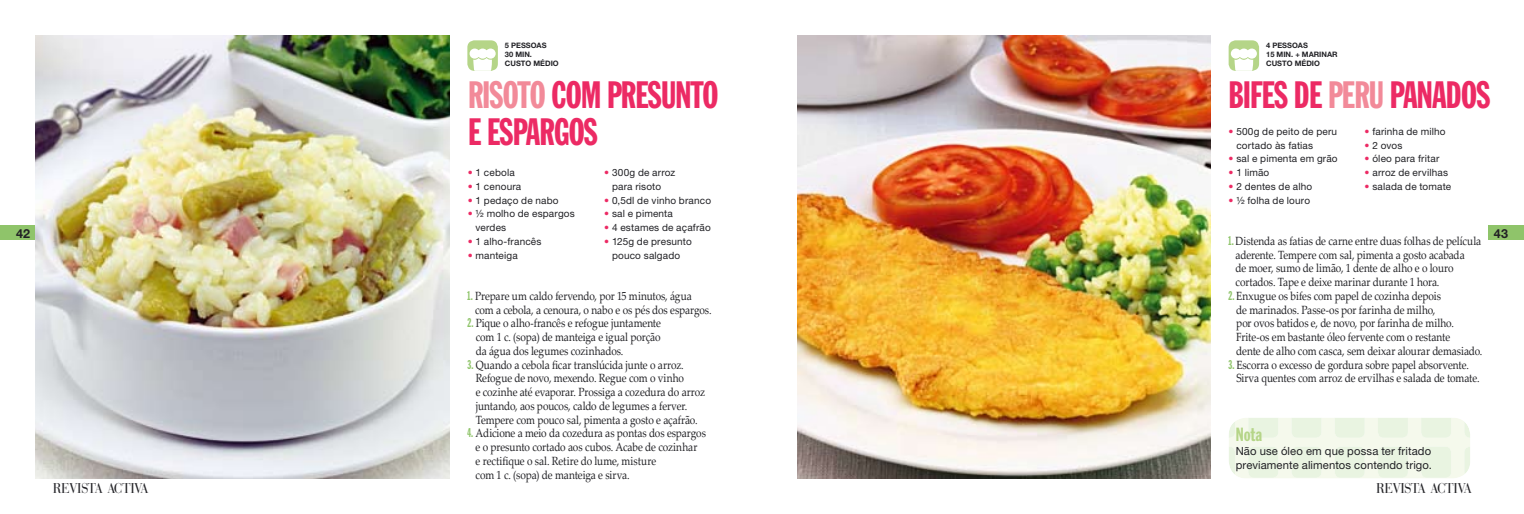
<style>
.page{position:relative;width:1524px;height:514px;background:#fff}
.page>*{position:absolute;margin:0;border:0;box-sizing:border-box;transform-origin:0 0}
.t1{font:37.5px/37.5px "Franklin Gothic Extra Cond";letter-spacing:-.02em;color:#ec2a64}
.t2{font:18.75px "Franklin Gothic Extra Cond";color:#b5d588}
.t3{font:15px "Bauer Bodoni BT";letter-spacing:.005em;color:#212125;scale:.9 1}
.t4{font:700 12.5px "Helvetica Neue";color:#212125}
.t5{font:11.88px/13.8px "Palatino Linotype";letter-spacing:-.005em;color:#212125;scale:.85 1}
.t6{font:11.25px/13.8px "Helvetica Neue";letter-spacing:.01em;color:#212125}
.t7{font:10px/13.8px "Helvetica Neue";letter-spacing:.015em;color:#212125}
.t8{font:700 7.5px/9px "Helvetica Neue";color:#212125}
.s1{color:#f28a99}
.s2{color:#ec2a64}
.s3{font-family:"Franklin Gothic Extra Cond";font-size:12.5px;color:#8fc46a}
</style>
<div class="page">
<div style="left:0;top:225px;width:35px;height:15px;background:#8fc46a"></div>
<div style="left:1488px;top:225px;width:36px;height:15px;background:#8fc46a"></div>
<div style="left:1229px;top:418px;width:241px;height:60px;background:#eef6e8"></div>
<div style="left:1248px;top:447px;width:30px;height:31px;background:#e9f4e1;border-radius:6px"></div>
<img style="left:35px;top:35px;width:414px;height:443px">
<img style="left:797px;top:35px;width:414px;height:443px">
<div style="left:467px;top:40px;width:31px;height:31px;background:#b5d588;border-radius:7px"></div>
<svg style="left:469px;top:49px;width:27px;height:22px"></svg>
<div style="left:1228px;top:40px;width:31px;height:31px;background:#b5d588;border-radius:7px"></div>
<svg style="left:1231px;top:49px;width:26px;height:22px"></svg>
<p class="t8" style="left:505px;top:41px;width:55px">5 PESSOAS<br>30 MIN.<br>CUSTO MÉDIO</p>
<h1 class="t1" style="left:468px;top:76px;width:252px"><span class="s1">RISOTO</span> COM PRESUNTO<br>E ESPARGOS</h1>
<p class="t7" style="left:468px;top:165px;width:48px"><span class="s2">•</span> 1 cebola</p>
<p class="t7" style="left:468px;top:179px;width:55px"><span class="s2">•</span> 1 cenoura</p>
<p class="t7" style="left:468px;top:193px;width:92px"><span class="s2">•</span> 1 pedaço de nabo</p>
<p class="t7" style="left:475px;top:207px;width:101px;text-indent:-8px"><span class="s2">•</span> ½ molho de espargos verdes</p>
<p class="t7" style="left:468px;top:234px;width:75px"><span class="s2">•</span> 1 alho-francês</p>
<p class="t7" style="left:468px;top:248px;width:52px"><span class="s2">•</span> manteiga</p>
<p class="t8" style="left:1266px;top:41px;width:73px">4 PESSOAS<br>15 MIN. + MARINAR<br>CUSTO MÉDIO</p>
<h1 class="t1" style="left:1228px;top:76px;width:263px">BIFES DE <span class="s1">PERU</span> PANADOS</h1>
<p class="t7" style="left:1236px;top:124px;width:102px;text-indent:-8px"><span class="s2">•</span> 500g de peito de peru cortado às fatias</p>
<p class="t7" style="left:1228px;top:152px;width:111px"><span class="s2">•</span> sal e pimenta em grão</p>
<p class="t7" style="left:1228px;top:165px;width:42px"><span class="s2">•</span> 1 limão</p>
<p class="t7" style="left:1228px;top:179px;width:85px"><span class="s2">•</span> 2 dentes de alho</p>
<p class="t7" style="left:1228px;top:193px;width:83px"><span class="s2">•</span> ½ folha de louro</p>
<p class="t7" style="left:1364px;top:124px;width:82px"><span class="s2">•</span> farinha de milho</p>
<p class="t7" style="left:1364px;top:138px;width:39px"><span class="s2">•</span> 2 ovos</p>
<p class="t7" style="left:1364px;top:152px;width:76px"><span class="s2">•</span> óleo para fritar</p>
<p class="t7" style="left:1364px;top:165px;width:85px"><span class="s2">•</span> arroz de ervilhas</p>
<p class="t7" style="left:1364px;top:179px;width:88px"><span class="s2">•</span> salada de tomate</p>
<p class="t7" style="left:612px;top:165px;width:65px;text-indent:-8px"><span class="s2">•</span> 300g de arroz para risoto</p>
<p class="t7" style="left:604px;top:193px;width:108px"><span class="s2">•</span> 0,5dl de vinho branco</p>
<p class="t7" style="left:604px;top:207px;width:70px"><span class="s2">•</span> sal e pimenta</p>
<p class="t7" style="left:604px;top:220px;width:108px"><span class="s2">•</span> 4 estames de açafrão</p>
<p class="t7" style="left:604px;top:234px;width:89px;text-align:center"><span class="s2">•</span> 125g de presunto pouco salgado</p>
<p class="t5" style="left:475px;top:288px;width:280px;text-indent:-7px"><span class="s3">1.</span> Prepare um caldo fervendo, por 15 minutos, água com a cebola, a cenoura, o nabo e os pés dos espargos.</p>
<p class="t5" style="left:476px;top:316px;width:219px;text-align:justify;text-indent:-8px"><span class="s3">2.</span> Pique o alho-francês e refogue juntamente com 1 c. (sopa) de manteiga e igual porção da água dos legumes cozinhados.</p>
<p class="t5" style="left:476px;top:357px;width:271px;text-indent:-8px"><span class="s3">3.</span> Quando a cebola ficar translúcida junte o arroz.<br>Refogue de novo, mexendo. Regue com o vinho<br>e cozinhe até evaporar. Prossiga a cozedura do arroz juntando, aos poucos, caldo de legumes a ferver.<br>Tempere com pouco sal, pimenta a gosto e açafrão.</p>
<p class="t5" style="left:476px;top:426px;width:272px;text-indent:-8px"><span class="s3">4.</span> Adicione a meio da cozedura as pontas dos espargos e o presunto cortado aos cubos. Acabe de cozinhar<br>e rectifique o sal. Retire do lume, misture<br>com 1 c. (sopa) de manteiga e sirva.</p>
<p class="t4" style="left:16px;top:226px;width:15px">42</p>
<p class="t4" style="left:1494px;top:226px;width:16px">43</p>
<p class="t5" style="left:1235px;top:233px;width:291px;text-indent:-7px"><span class="s3">1.</span> Distenda as fatias de carne entre duas folhas de película aderente. Tempere com sal, pimenta a gosto acabada<br>de moer, sumo de limão, 1 dente de alho e o louro cortados. Tape e deixe marinar durante 1 hora.</p>
<p class="t5" style="left:1236px;top:288px;width:291px;text-indent:-8px"><span class="s3">2.</span> Enxugue os bifes com papel de cozinha depois<br>de marinados. Passe-os por farinha de milho,<br>por ovos batidos e, de novo, por farinha de milho.<br>Frite-os em bastante óleo fervente com o restante<br>dente de alho com casca, sem deixar alourar demasiado.</p>
<p class="t5" style="left:1236px;top:357px;width:288px;text-indent:-8px"><span class="s3">3.</span> Escorra o excesso de gordura sobre papel absorvente.<br>Sirva quentes com arroz de ervilhas e salada de tomate.</p>
<h2 class="t2" style="left:1235px;top:424px;width:28px">Nota</h2>
<p class="t6" style="left:1235px;top:444px;width:198px">Não use óleo em que possa ter fritado previamente alimentos contendo trigo.</p>
<p class="t3" style="left:53px;top:479px;width:106px">REVISTA ACTIVA</p>
<p class="t3" style="left:1376px;top:479px;width:106px">REVISTA ACTIVA</p>
</div>
